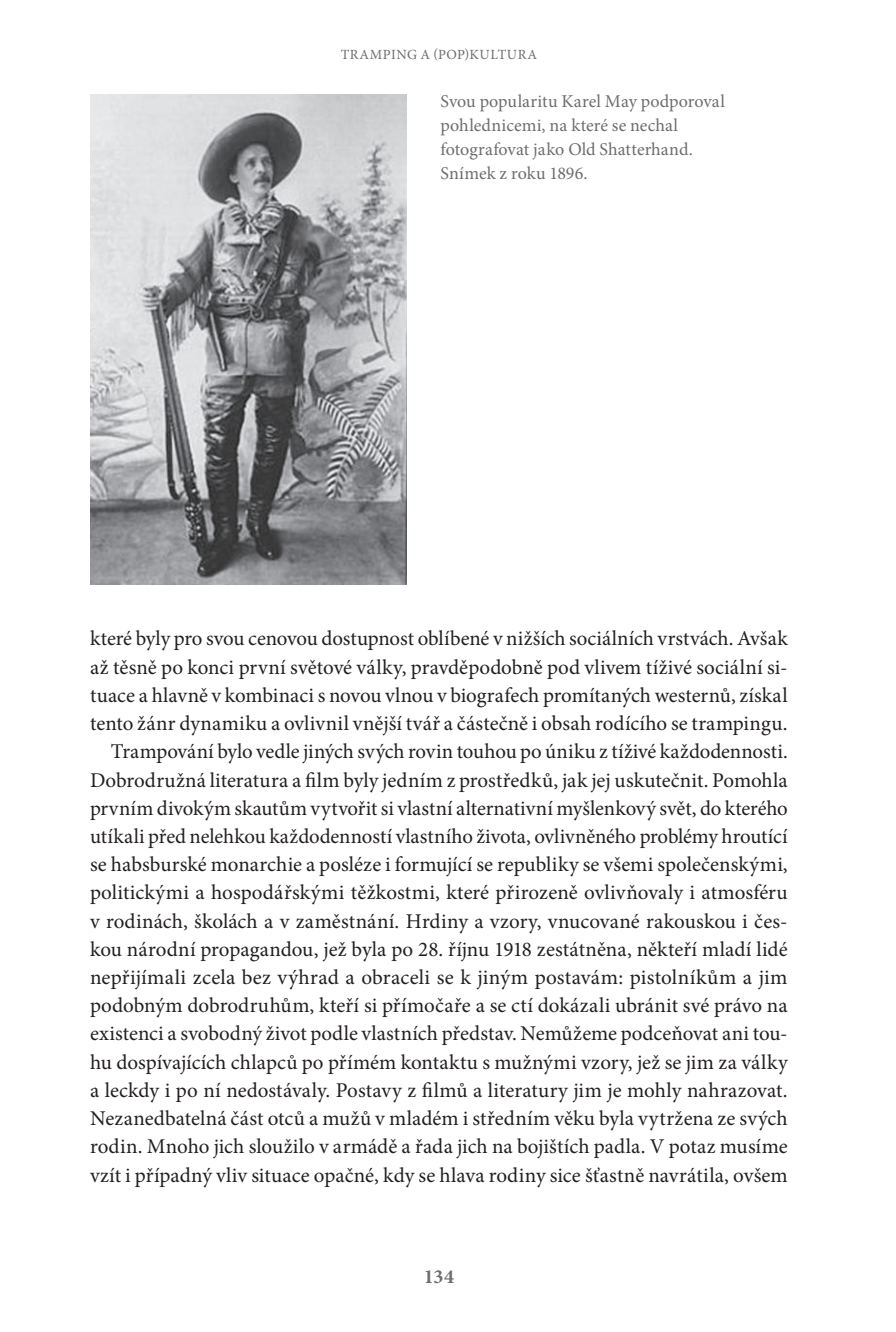
<style>
.page{position:relative;width:896px;height:1332px;background:#fff}
.page>*{position:absolute;margin:0;border:0;box-sizing:border-box;transform-origin:0 0}
.t1{font:21px/28.2px "Minion Pro";color:#231f20;text-align:right}
.t2{font:700 20px "Minion Pro";color:#6c6d70}
.t3{font:18px/24px "Minion Pro";color:#6c6d70}
.t4{font:14px "Minion Pro";letter-spacing:.04em;color:#6c6d70}
</style>
<div class="page">
<img style="left:90px;top:94px;width:316px;height:490px">
<p class="t4" style="left:341px;top:45px;width:198px">TRAMPING A (POP)KuLTuRA</p>
<p class="t3" style="left:440px;top:89px;width:286px">Svou popularitu Karel May podporoval pohlednicemi, na které se nechal fotografovat jako Old Shatterhand.<br>Snímek z roku 1896.</p>
<p class="t1" style="left:90px;top:624px;width:699px">které byly pro svou cenovou dostupnost oblíbené v nižších sociálních vrstvách. Avšak až těsně po konci první světové války, pravděpodobně pod vlivem tíživé sociální si&shy;tuace a hlavně v kombinaci s novou vlnou v biografech promítaných westernů, získal tento žánr dynamiku a ovlivnil vnější tvář a částečně i obsah rodícího se trampingu.<br>Trampování bylo vedle jiných svých rovin touhou po úniku z tíživé každodennosti.<br>Dobrodružná literatura a film byly jedním z prostředků, jak jej uskutečnit. Pomohla prvním divokým skautům vytvořit si vlastní alternativní myšlenkový svět, do kterého utíkali před nelehkou každodenností vlastního života, ovlivněného problémy hroutící se habsburské monarchie a posléze i formující se republiky se všemi společenskými, politickými a hospodářskými těžkostmi, které přirozeně ovlivňovaly i atmosféru v rodinách, školách a v zaměstnání. Hrdiny a vzory, vnucované rakouskou i čes&shy;kou národní propagandou, jež byla po 28. říjnu 1918 zestátněna, někteří mladí lidé nepřijímali zcela bez výhrad a obraceli se k jiným postavám: pistolníkům a jim podobným dobrodruhům, kteří si přímočaře a se ctí dokázali ubránit své právo na existenci a svobodný život podle vlastních představ. Nemůžeme podceňovat ani tou&shy;hu dospívajících chlapců po přímém kontaktu s mužnými vzory, jež se jim za války a leckdy i po ní nedostávaly. Postavy z filmů a literatury jim je mohly nahrazovat.<br>Nezanedbatelná část otců a mužů v mladém i středním věku byla vytržena ze svých rodin. Mnoho jich sloužilo v armádě a řada jich na bojištích padla. v potaz musíme vzít i případný vliv situace opačné, kdy se hlava rodiny sice šťastně navrátila, ovšem</p>
<p class="t2" style="left:424px;top:1262px;width:32px">134</p>
</div>
